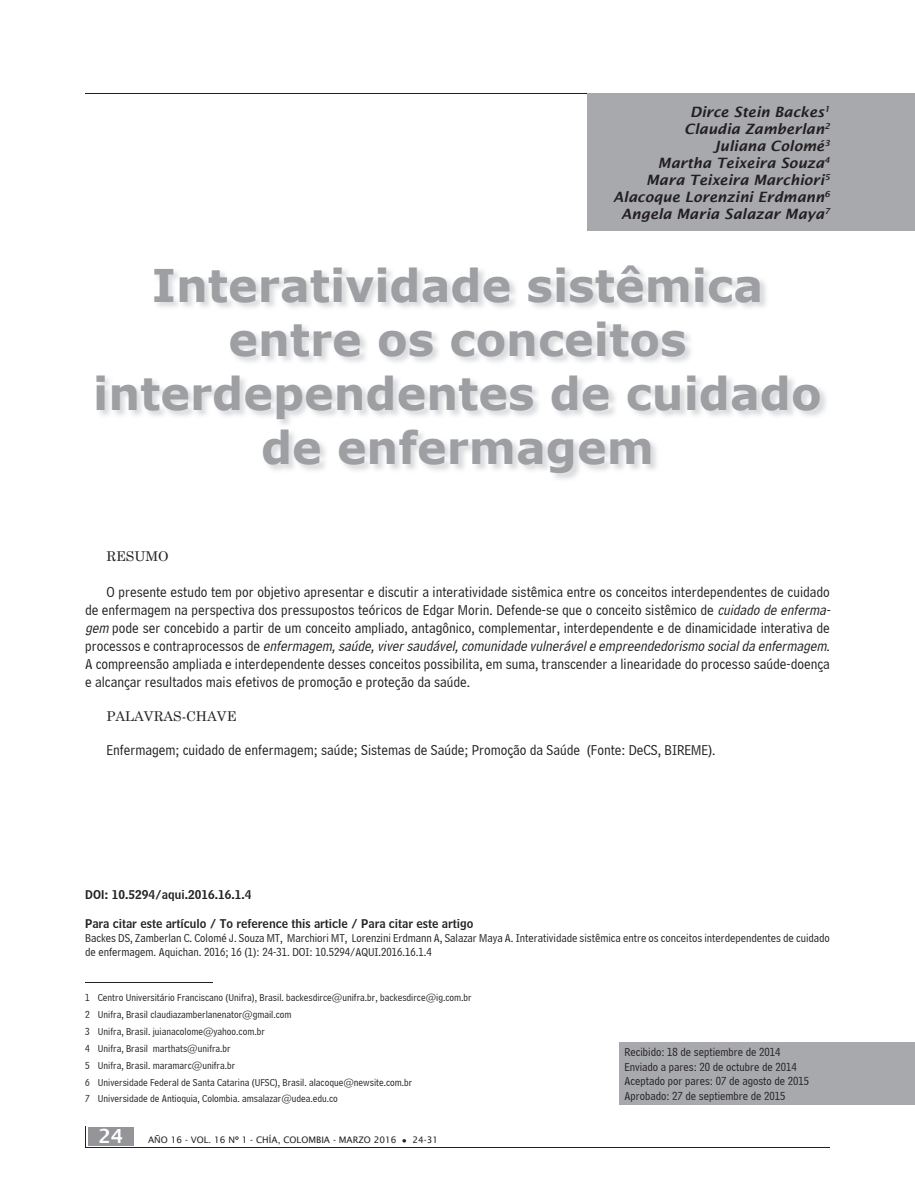
<style>
.page{position:relative;width:915px;height:1191px;background:#fff}
.page>*{position:absolute;margin:0;border:0;box-sizing:border-box;transform-origin:0 0}
.t1{font:700 45px/54px "MS Reference Sans Serif";color:#9d9fa2;text-align:center}
.t2{font:600 19.5px "Lucida Sans";color:#fff}
.t3{font:15px/18px "Bell Centennial BT Address";color:#231f20}
.t4{font:italic 600 14.25px/17.1px "Lucida Sans";color:#231f20;text-align:right}
.t5{font:13.5px "Century Schoolbook";color:#231f20}
.t6{font:12px/14.4px "Bell Centennial BT Address";color:#231f20}
.t7{font:12px "Bell Centennial BT Name And Number";color:#231f20}
.t8{font:10.5px/16.8px "Bell Centennial BT Address";color:#231f20}
.t9{font:9px "Lucida Sans";color:#231f20}
.s1{font-style:italic}
</style>
<div class="page">
<hr style="left:85px;top:1147px;width:744px;height:1px;background:#231f20">
<svg style="left:85px;top:1126px;width:1px;height:21px"></svg>
<div style="left:88px;top:1126px;width:46px;height:19px;background:#939598"></div>
<hr style="left:85px;top:93px;width:744px;height:1px;background:#231f20">
<div style="left:619px;top:1042px;width:295px;height:62px;background:#a8a9ad"></div>
<div style="left:587px;top:93px;width:327px;height:138px;background:#a8a9ad"></div>
<hr style="left:85px;top:982px;width:128px;height:1px;background:#231f20">
<p class="t4" style="left:613px;top:103px;width:218px">Dirce Stein Backes<sup>1<br></sup>Claudia Zamberlan<sup>2<br></sup>Juliana Colomé<sup>3<br></sup>Martha Teixeira Souza<sup>4<br></sup>Mara Teixeira Marchiori<sup>5<br></sup>Alacoque Lorenzini Erdmann<sup>6<br></sup>Angela Maria Salazar Maya<sup>7</sup></p>
<h1 class="t1" style="left:93px;top:257px;width:729px">Interatividade sistêmica entre os conceitos interdependentes de cuidado de enfermagem</h1>
<p class="t5" style="left:106px;top:547px;width:64px">RESUMO</p>
<p class="t3" style="left:85px;top:583px;width:749px;text-indent:21px">O presente estudo tem por objetivo apresentar e discutir a interatividade sistêmica entre os conceitos interdependentes de cuidado de enfermagem na perspectiva dos pressupostos teóricos de Edgar Morin. Defende-se que o conceito sistêmico de <span class="s1">cuidadodeenferma&shy;gem</span> pode ser concebido a partir de um conceito ampliado, antagônico, complementar, interdependente e de dinamicidade interativa de p r o c e s s o s e c o n t r a p r o c e s s o s d e <span class="s1">enfermagem,saúde,viversaudável,comunidadevulneráveleempreendedorismosocialdaenfermagem</span>.<br>A compreensão ampliada e interdependente desses conceitos possibilita, em suma, transcender a linearidade do processo saúde-doença e alcançar resultados mais efetivos de promoção e proteção da saúde.</p>
<p class="t5" style="left:106px;top:708px;width:131px">PALAVRAS-CHAVE</p>
<p class="t3" style="left:106px;top:741px;width:610px">Enfermagem; cuidado de enfermagem; saúde; Sistemas de Saúde; Promoção da Saúde (Fonte: DeCS, BIREME).</p>
<p class="t7" style="left:85px;top:886px;width:168px">DOI: 10.5294/aqui.2016.16.1.4</p>
<p class="t7" style="left:85px;top:915px;width:389px">Para citar este artículo / To reference this article / Para citar este artigo</p>
<p class="t6" style="left:85px;top:930px;width:746px">Backes DS, Zamberlan C. Colomé J. Souza MT, Marchiori MT, Lorenzini Erdmann A, Salazar Maya A. Interatividade sistêmica entre os conceitos interdependentes de cuidado de enfermagem. Aquichan. 2016; 16 (1): 24-31. DOI: 10.5294/AQUI.2016.16.1.4</p>
<p class="t8" style="left:85px;top:989px;width:388px">1 Centro Universitário Franciscano (Unifra), Brasil. backesdirce@unifra.br, backesdirce@ig.com.br 2 Unifra, Brasil claudiazamberlanenator@gmail.com<br>3 Unifra, Brasil. juianacolome@yahoo.com.br<br>4 Unifra, Brasil marthats@unifra.br<br>5 Unifra, Brasil. maramarc@unifra.br<br>6 Universidade Federal de Santa Catarina (UFSC), Brasil. alacoque@newsite.com.br<br>7 Universidade de Antioquia, Colombia. amsalazar@udea.edu.co</p>
<h2 class="t2" style="left:98px;top:1125px;width:26px">24</h2>
<p class="t9" style="left:148px;top:1135px;width:291px">AÑO 16 - VOL. 16 Nº 1 - CHÍA, COLOMBIA - MARZO 2016 ● 24-31</p>
<p class="t6" style="left:624px;top:1045px;width:186px">Recibido: 18 de septiembre de 2014<br>Enviado a pares: 20 de octubre de 2014<br>Aceptado por pares: 07 de agosto de 2015<br>Aprobado: 27 de septiembre de 2015</p>
</div>
